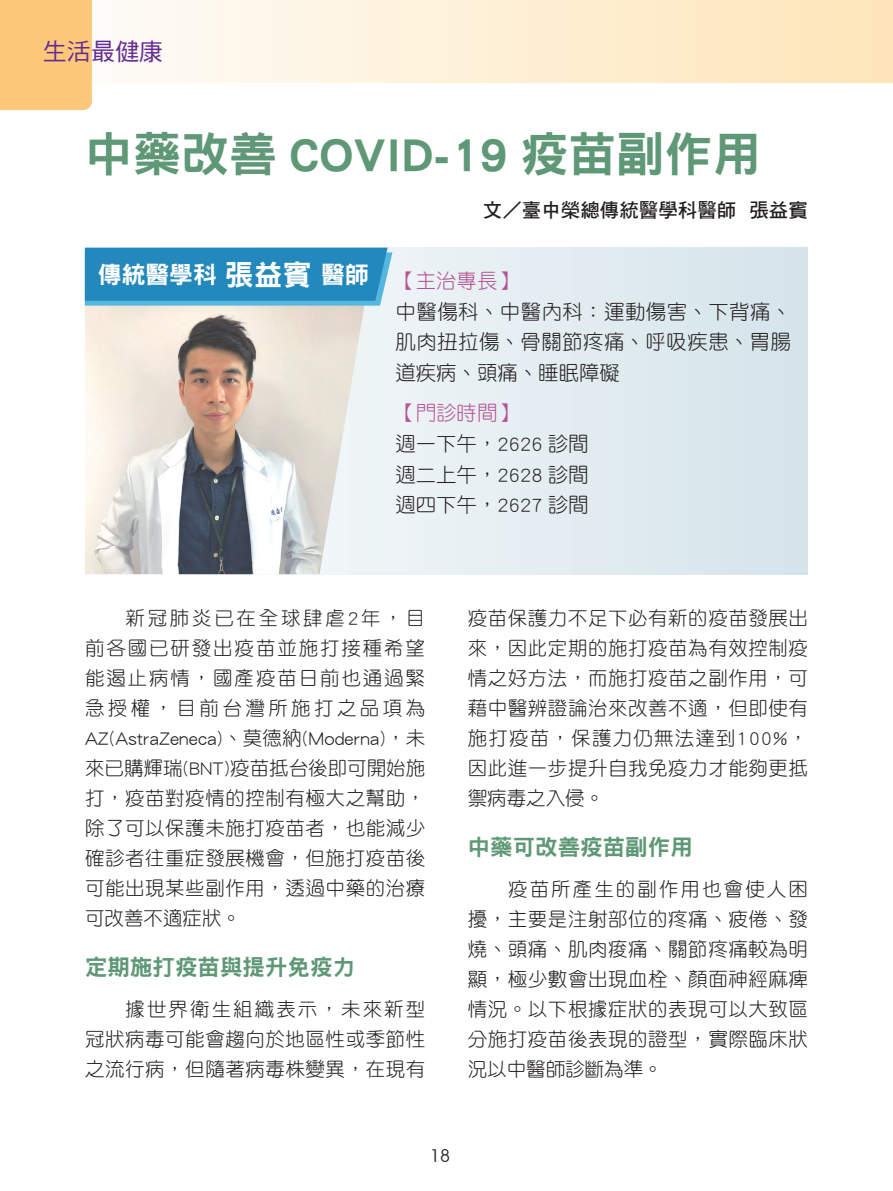
<style>
.page{position:relative;width:893px;height:1191px;background:#fff}
.page>*{position:absolute;margin:0;border:0;box-sizing:border-box;transform-origin:0 0}
.標題{font:48px "DF Hei Std W9";color:#5f9876}
.t1{font:24px "DF Hei Std W5";color:#652d91}
.t2{font:23.85px "DF Hei Std W9";color:#fff}
.小標{font:22.5px "DF Hei Std W9";color:#5f9876}
.t3{font:20.4px/30.6px "DF Yuan Std W3";color:#231f20;text-align:justify}
.t4{font:20.4px "DF Yuan Std W3";color:#b45494}
.內文-縮2{font:19.5px/30px "DF Yuan Std W3";letter-spacing:.03em;color:#231f20;text-align:justify}
.作者名{font:19.5px "DF Hei Std W7";color:#231f20}
.t5{font:17.7px "Avant Garde IT Cby BT";color:#231f20}
.s1{font-size:28.95px}
</style>
<div class="page">
<div style="left:85px;top:248px;width:723px;height:326px;background:#e2ecf0"></div>
<img style="left:85px;top:305px;width:282px;height:269px">
<svg style="left:85px;top:248px;width:307px;height:57px;background:#2a8ec0"></svg>
<div style="left:15px;top:0;width:878px;height:82px;background:linear-gradient(to right,#fefefe,#fee5b8)"></div>
<div style="left:0;top:0;width:92px;height:110px;background:#fdc87a"></div>
<p class="t1" style="left:43px;top:39px;width:122px">生活最健康</p>
<p class="標題" style="left:85px;top:128px;width:677px">中藥改善 COVID-19 疫苗副作用</p>
<p class="作者名" style="left:483px;top:199px;width:326px">文／臺中榮總傳統醫學科醫師 張益賓</p>
<p class="t2" style="left:98px;top:261px;width:272px">傳統醫學科 <span class="s1">張益賓</span> 醫師</p>
<p class="t4" style="left:395px;top:270px;width:124px">【主治專長】</p>
<p class="t3" style="left:395px;top:296px;width:397px">中醫傷科、中醫內科：運動傷害、下背痛、肌肉扭拉傷、骨關節疼痛、呼吸疾患、胃腸道疾病、頭痛、睡眠障礙</p>
<p class="t4" style="left:395px;top:402px;width:124px">【門診時間】</p>
<p class="t3" style="left:395px;top:428px;width:195px">週一下午，2626 診間</p>
<p class="t3" style="left:395px;top:458px;width:195px">週二上午，2628 診間</p>
<p class="t3" style="left:395px;top:489px;width:195px">週四下午，2627 診間</p>
<p class="內文-縮2" style="left:85px;top:602px;width:342px;text-indent:40px">新冠肺炎已在全球肆虐2年，目前各國已研發出疫苗並施打接種希望能遏止病情，國產疫苗日前也通過緊急授權，目前台灣所施打之品項為AZ(AstraZeneca)、莫德納(Moderna)，未來已購輝瑞(BNT)疫苗抵台後即可開始施打，疫苗對疫情的控制有極大之幫助，除了可以保護未施打疫苗者，也能減少確診者往重症發展機會，但施打疫苗後可能出現某些副作用，透過中藥的治療可改善不適症狀。</p>
<p class="小標" style="left:85px;top:954px;width:271px">定期施打疫苗與提升免疫力</p>
<p class="內文-縮2" style="left:85px;top:994px;width:342px;text-indent:40px">據世界衛生組織表示，未來新型冠狀病毒可能會趨向於地區性或季節性之流行病，但隨著病毒株變異，在現有</p>
<p class="內文-縮2" style="left:468px;top:602px;width:342px">疫苗保護力不足下必有新的疫苗發展出來，因此定期的施打疫苗為有效控制疫情之好方法，而施打疫苗之副作用，可藉中醫辨證論治來改善不適，但即使有施打疫苗，保護力仍無法達到100%，因此進一步提升自我免疫力才能夠更抵禦病毒之入侵。</p>
<p class="小標" style="left:468px;top:834px;width:226px">中藥可改善疫苗副作用</p>
<p class="內文-縮2" style="left:468px;top:874px;width:342px;text-indent:40px">疫苗所產生的副作用也會使人困擾，主要是注射部位的疼痛、疲倦、發燒、頭痛、肌肉痠痛、關節疼痛較為明顯，極少數會出現血栓、顏面神經麻痺情況。以下根據症狀的表現可以大致區分施打疫苗後表現的證型，實際臨床狀況以中醫師診斷為準。</p>
<p class="t5" style="left:430px;top:1145px;width:21px">18</p>
</div>
